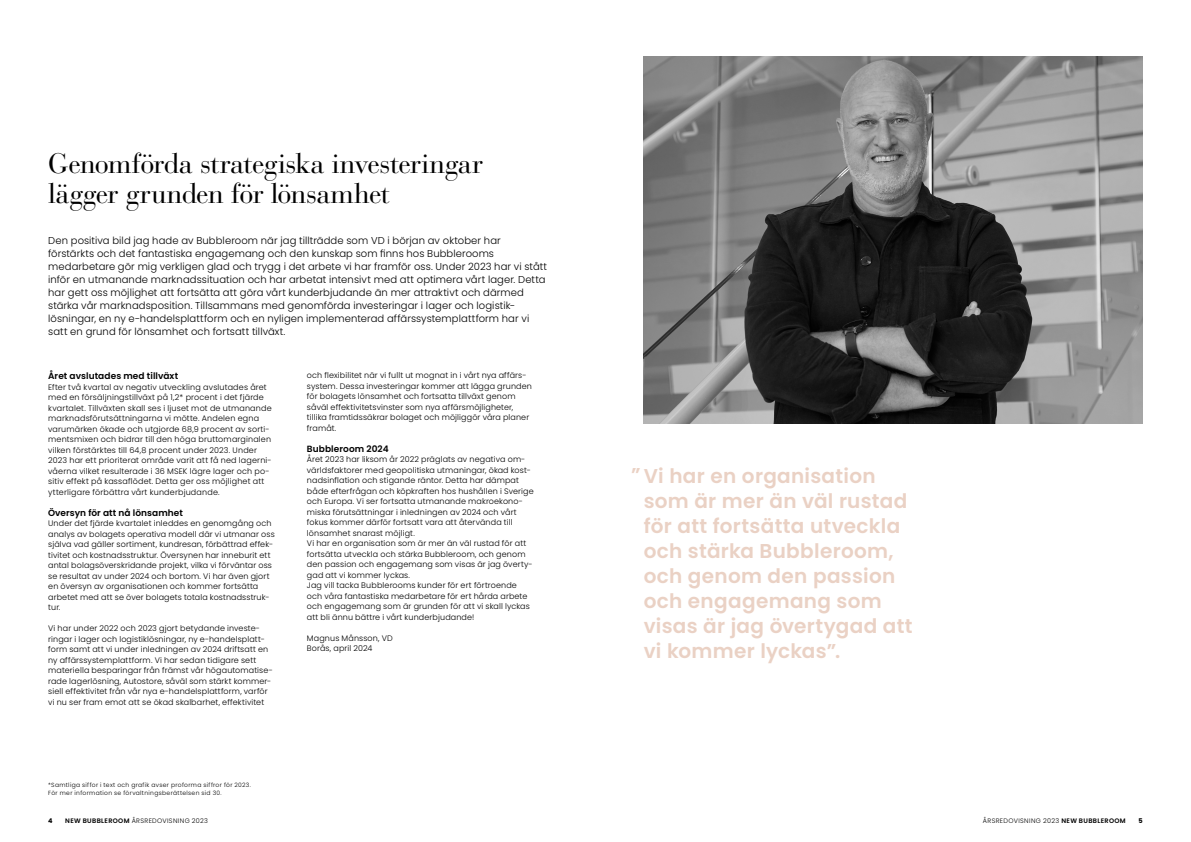
<style>
.page{position:relative;width:1191px;height:842px;background:#fff}
.page>*{position:absolute;margin:0;border:0;box-sizing:border-box;transform-origin:0 0}
.t1{font:28px/30px "Bauer Bodoni Std";letter-spacing:-.02em;color:#000}
.t2{font:600 20px/25px "Poppins";letter-spacing:.015em;color:#ead1c4}
.t3{font:300 10px/13px "Poppins";letter-spacing:.01em;color:#000}
.t4{font:600 9px "Poppins";letter-spacing:.01em;color:#000}
.t5{font:300 8px/10.5px "Poppins";letter-spacing:.015em;color:#000}
.t6{font:300 6.5px "Poppins";letter-spacing:.055em;color:#000}
.t7{font:700 6.5px "Poppins";color:#000}
.t8{font:300 6px/8px "Poppins";letter-spacing:.055em;color:#000}
.s1{font-weight:600}
</style>
<div class="page">
<img style="left:643px;top:56px;width:499px;height:368px">
<h1 class="t1" style="left:48px;top:149px;width:436px">Genomförda strategiska investeringar lägger grunden för lönsamhet</h1>
<p class="t3" style="left:48px;top:234px;width:500px">Den positiva bild jag hade av Bubbleroom när jag tillträdde som VD i början av oktober har förstärkts och det fantastiska engagemang och den kunskap som finns hos Bubblerooms medarbetare gör mig verkligen glad och trygg i det arbete vi har framför oss. Under 2023 har vi stått inför en utmanande marknadssituation och har arbetat intensivt med att optimera vårt lager. Detta har gett oss möjlighet att fortsätta att göra vårt kunderbjudande än mer attraktivt och därmed stärka vår marknadsposition. Tillsammans med genomförda investeringar i lager och logistik&shy;lösningar, en ny e-handelsplattform och en nyligen implementerad affärssystemplattform har vi satt en grund för lönsamhet och fortsatt tillväxt.</p>
<p class="t4" style="left:48px;top:371px;width:132px">Året avslutades med tillväxt</p>
<p class="t5" style="left:48px;top:382px;width:225px">Efter två kvartal av negativ utveckling avslutades året med en försäljningstillväxt på 1,2* procent i det fjärde kvartalet. Tillväxten skall ses i ljuset mot de utmanande marknadsförutsättningarna vi mötte. Andelen egna varumärken ökade och utgjorde 68,9 procent av sorti&shy;mentsmixen och bidrar till den höga bruttomarginalen vilken förstärktes till 64,8 procent under 2023. Under 2023 har ett prioriterat område varit att få ned lagerni&shy;våerna vilket resulterade i 36 MSEK lägre lager och po&shy;sitiv effekt på kassaflödet. Detta ger oss möjlighet att ytterligare förbättra vårt kunderbjudande.</p>
<p class="t4" style="left:48px;top:508px;width:136px">Översyn för att nå lönsamhet</p>
<p class="t5" style="left:48px;top:518px;width:228px">Under det fjärde kvartalet inleddes en genomgång och analys av bolagets operativa modell där vi utmanar oss själva vad gäller sortiment, kundresan, förbättrad effek&shy;tivitet och kostnadsstruktur. Översynen har inneburit ett antal bolagsöverskridande projekt, vilka vi förväntar oss se resultat av under 2024 och bortom. Vi har även gjort en översyn av organisationen och kommer fortsätta arbetet med att se över bolagets totala kostnadsstruk&shy;tur.</p>
<p class="t5" style="left:48px;top:623px;width:226px">Vi har under 2022 och 2023 gjort betydande investe&shy;ringar i lager och logistiklösningar, ny e-handelsplatt&shy;form samt att vi under inledningen av 2024 driftsatt en ny affärssystemplattform. Vi har sedan tidigare sett materiella besparingar från främst vår högautomatise&shy;rade lagerlösning, Autostore, såväl som stärkt kommer&shy;siell effektivitet från vår nya e-handelsplattform, varför vi nu ser fram emot att se ökad skalbarhet, effektivitet</p>
<p class="t5" style="left:307px;top:370px;width:226px">och flexibilitet när vi fullt ut mognat in i vårt nya affärs&shy;system. Dessa investeringar kommer att lägga grunden för bolagets lönsamhet och fortsatta tillväxt genom såväl effektivitetsvinster som nya affärsmöjligheter, tillika framtidssäkrar bolaget och möjliggör våra planer framåt.</p>
<p class="t4" style="left:307px;top:443px;width:83px">Bubbleroom 2024</p>
<p class="t5" style="left:307px;top:454px;width:228px">Året 2023 har liksom år 2022 präglats av negativa om&shy;världsfaktorer med geopolitiska utmaningar, ökad kost&shy;nadsinflation och stigande räntor. Detta har dämpat både efterfrågan och köpkraften hos hushållen i Sverige och Europa. Vi ser fortsatta utmanande makroekono&shy;miska förutsättningar i inledningen av 2024 och vårt fokus kommer därför fortsatt vara att återvända till lönsamhet snarast möjligt.<br>Vi har en organisation som är mer än väl rustad för att fortsätta utveckla och stärka Bubbleroom, och genom den passion och engagemang som visas är jag överty&shy;gad att vi kommer lyckas.<br>Jag vill tacka Bubblerooms kunder för ert förtroende och våra fantastiska medarbetare för ert hårda arbete och engagemang som är grunden för att vi skall lyckas att bli ännu bättre i vårt kunderbjudande!</p>
<p class="t5" style="left:307px;top:633px;width:87px">Magnus Månsson, VD<br>Borås, april 2024</p>
<h2 class="t2" style="left:643px;top:464px;width:270px;text-indent:-13px">”Vi har en organisation som är mer än väl rustad för att fortsätta utveckla och stärka Bubbleroom, och genom den passion och engagemang som visas är jag övertygad att vi kommer lyckas”.</h2>
<p class="t8" style="left:48px;top:781px;width:204px">*Samtliga siffor i text och grafik avser proforma siffror för 2023.<br>För mer information se förvaltningsberättelsen sid 30.</p>
<p class="t7" style="left:48px;top:817px;width:6px">4</p>
<p class="t6" style="left:65px;top:817px;width:144px"><span class="s1">NEW BUBBLEROOM</span> ÅRSREDOVISNING 2023</p>
<p class="t6" style="left:983px;top:817px;width:144px">ÅRSREDOVISNING 2023 <span class="s1">NEW BUBBLEROOM</span></p>
<p class="t7" style="left:1138px;top:817px;width:6px">5</p>
</div>
